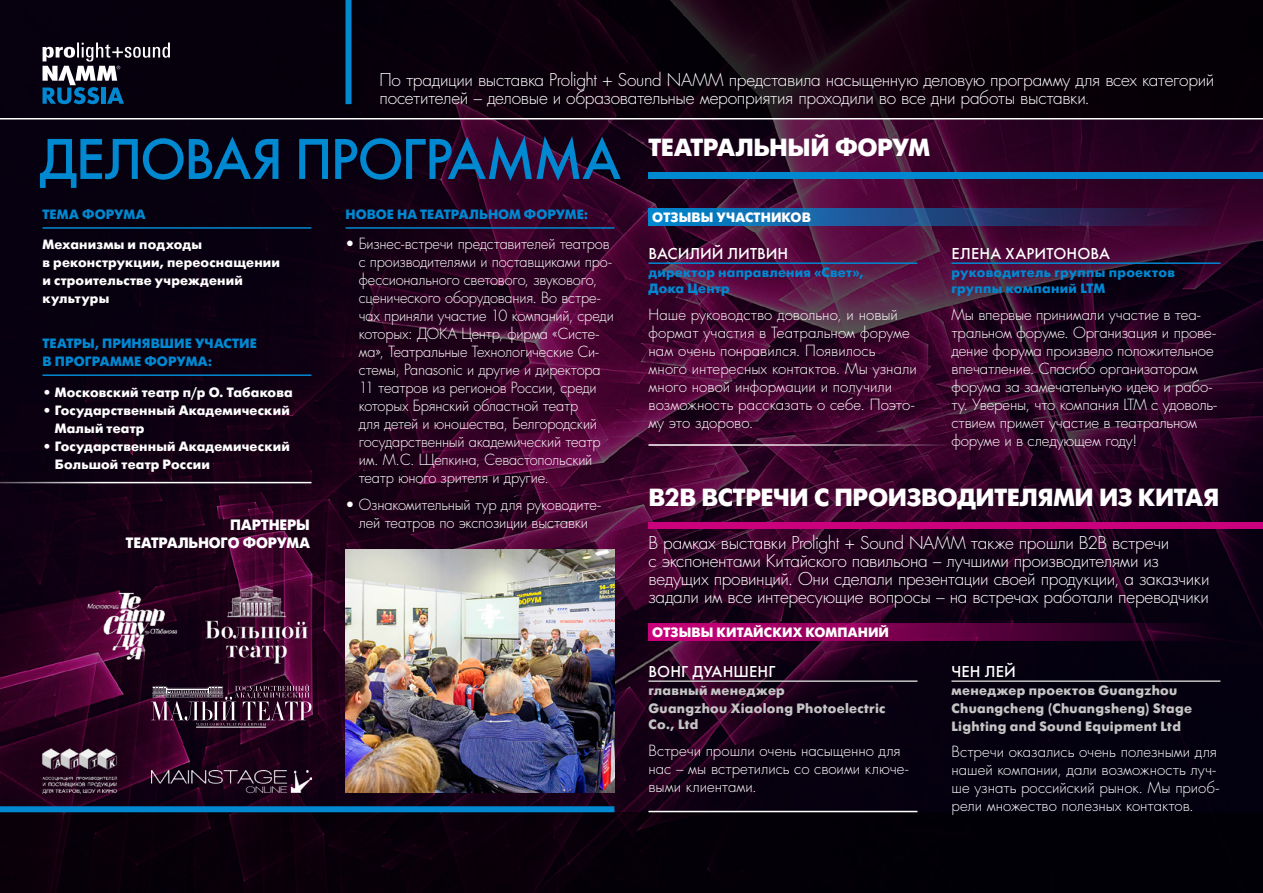
<style>
.page{position:relative;width:1263px;height:893px;background:#fff}
.page>*{position:absolute;margin:0;border:0;box-sizing:border-box;transform-origin:0 0}
.t1{font:60px "Futura Medium C";letter-spacing:-.035em;color:#0088d1}
.t2{font:700 24.75px "Futura Futuris C";letter-spacing:-.015em;color:#fff}
.t3{font:17.25px/18px "Favorit Light C";letter-spacing:-.015em;color:#fff}
.t4{font:16.5px "Futura Medium C";letter-spacing:.01em;color:#fff}
.t5{font:15px/18px "Favorit Light C";letter-spacing:-.01em;color:#fff}
.t6{font:700 15px/18px "Futura Futuris C";letter-spacing:-.005em;color:#fff;text-align:right}
.t7{font:700 13.5px/18px "Futura Futuris C";letter-spacing:.015em;color:#fff}
.t8{font:700 13.5px/16.5px "Futura Futuris C";letter-spacing:.01em;color:#0088d1}
.t9{font:700 13.5px/18px "Futura Futuris C";letter-spacing:.025em;color:#c5c5c5}
</style>
<div class="page">
<img style="left:0;top:119px;width:1263px;height:693px">
<svg style="left:0;top:0;width:1263px;height:118px;background:#0a010b"></svg>
<div style="left:0;top:812px;width:1263px;height:81px;background:#040008"></div>
<hr style="left:648px;top:811px;width:269px;height:1px;background:#fff">
<hr style="left:648px;top:444px;width:303px;height:2px;background:#fff">
<hr style="left:0;top:482px;width:311px;height:1px;background:#fff">
<svg style="left:43px;top:43px;width:127px;height:61px;background:#353e4f"></svg>
<div style="left:648px;top:173px;width:615px;height:6px;background:#0088d1"></div>
<div style="left:0;top:806px;width:614px;height:6px;background:#0088d1"></div>
<div style="left:345px;top:0;width:6px;height:104px;background:#0088d1"></div>
<hr style="left:43px;top:227px;width:268px;height:2px;background:#0088d1">
<hr style="left:43px;top:374px;width:268px;height:2px;background:#0088d1">
<hr style="left:345px;top:227px;width:269px;height:2px;background:#0088d1">
<hr style="left:648px;top:262px;width:269px;height:2px;background:#0088d1">
<hr style="left:951px;top:262px;width:269px;height:2px;background:#0088d1">
<div style="left:648px;top:209px;width:572px;height:17px;background:linear-gradient(to right,#078cd6,#38032b)"></div>
<svg style="left:648px;top:623px;width:572px;height:17px;background:#6e0048"></svg>
<hr style="left:648px;top:680px;width:269px;height:2px;background:#c5c5c5">
<hr style="left:951px;top:680px;width:269px;height:2px;background:#c5c5c5">
<img style="left:345px;top:549px;width:269px;height:243px">
<div style="left:648px;top:522px;width:615px;height:6px;background:#cb007c"></div>
<hr style="left:196px;top:727px;width:70px;height:1px;background:#fff">
<svg style="left:151px;top:685px;width:160px;height:41px;background:#4f3248"></svg>
<img style="left:202px;top:582px;width:109px;height:82px">
<img style="left:76px;top:590px;width:111px;height:72px">
<img style="left:151px;top:770px;width:160px;height:26px">
<img style="left:26px;top:735px;width:108px;height:64px">
<p class="t3" style="left:379px;top:71px;width:836px">По традиции выставка Prolight + Sound NAMM представила насыщенную деловую программу для всех категорий посетителей – деловые и образовательные мероприятия проходили во все дни работы выставки.</p>
<h1 class="t1" style="left:39px;top:125px;width:138px">Делова</h1>
<h1 class="t1" style="left:252px;top:125px;width:363px">я программа</h1>
<p class="t8" style="left:43px;top:206px;width:104px">Тема форума</p>
<p class="t7" style="left:43px;top:236px;width:239px">Механизмы и подходы<br>в реконструкции, переоснащении и строительстве учреждений культуры</p>
<p class="t8" style="left:43px;top:335px;width:216px;line-height:18px">Театры, принявшие участие в программе Форума:</p>
<p class="t7" style="left:43px;top:383px;width:252px">• Московский театр п/р О. Табакова</p>
<p class="t7" style="left:55px;top:401px;width:236px;text-indent:-12px">• Государственный Академический<br>Малый театр</p>
<p class="t7" style="left:55px;top:437px;width:236px;text-indent:-12px">• Государственный Академический<br>Большой театр России</p>
<p class="t6" style="left:126px;top:516px;width:185px">Партнеры<br>Театрального Форума</p>
<p class="t8" style="left:345px;top:206px;width:244px">Новое на Театральном Форуме:</p>
<p class="t5" style="left:359px;top:235px;width:257px;text-indent:-13px">• Бизнес-встречи представителей театров с производителями и поставщиками про&shy;фессионального светового, звукового, сценического оборудования. Во встре&shy;чах приняли участие 10 компаний, среди которых: ДОКА Центр, фирма «Систе&shy;ма», Театральные Технологические Си&shy;стемы, Panasonic и другие и директора 11 театров из регионов России, среди которых Брянский областной театр<br>для детей и юношества, Белгородский государственный академический театр им. М.С. Щепкина, Севастопольский театр юного зрителя и другие.</p>
<p class="t5" style="left:345px;top:495px;width:257px;text-align:center">• Ознакомительный тур для руководите&shy;лей театров по экспозиции выставки</p>
<h2 class="t2" style="left:648px;top:134px;width:283px">Театральный Форум</h2>
<p class="t7" style="left:652px;top:209px;width:10px">Отз</p>
<p class="t7" style="left:679px;top:209px;width:132px">ывы участников</p>
<p class="t4" style="left:648px;top:244px;width:20px">Васи</p>
<p class="t4" style="left:689px;top:244px;width:49px">лий Литви</p>
<p class="t4" style="left:777px;top:244px;width:12px">н</p>
<p class="t8" style="left:648px;top:264px;width:216px">директор направления «Свет»,<br>Дока Центр</p>
<p class="t5" style="left:648px;top:305px;width:270px">Наше руководство довольно, и новый формат участия в Театральном форуме нам очень понравился. Появилось много интересных контактов. Мы узнали много новой информации и получили возможность рассказать о себе. Поэто&shy;му это здорово.</p>
<p class="t4" style="left:951px;top:244px;width:75px">Елена Харито</p>
<p class="t4" style="left:1066px;top:244px;width:23px">нова</p>
<p class="t8" style="left:951px;top:264px;width:225px">руководитель группы проектов группы компаний LTM</p>
<p class="t5" style="left:951px;top:305px;width:267px">Мы впервые принимали участие в теа&shy;тральном форуме. Организация и прове&shy;дение форума произвело положительное впечатление. Спасибо организаторам форума за замечательную идею и рабо&shy;ту. Уверены, что компания LTM с удоволь&shy;ствием примет участие в театральном форуме и в следующем году!</p>
<h2 class="t2" style="left:648px;top:483px;width:572px">B2B встречи с производителями из Китая</h2>
<p class="t3" style="left:648px;top:534px;width:562px">В рамках выставки Prolight + Sound NAMM также прошли B2B встречи<br>с экспонентами Китайского павильона – лучшими производителями из ведущих провинций. Они сделали презентации своей продукции, а заказчики задали им все интересующие вопросы – на встречах работали переводчики</p>
<p class="t7" style="left:652px;top:623px;width:10px">Отз</p>
<p class="t7" style="left:679px;top:623px;width:85px">ывы китайск</p>
<p class="t7" style="left:782px;top:623px;width:106px">их компаний</p>
<p class="t4" style="left:648px;top:662px;width:128px">Вонг Дуаншенг</p>
<p class="t9" style="left:648px;top:681px;width:238px">главный менеджер<br>Guangzhou Xiaolong Photoelectric</p>
<p class="t9" style="left:648px;top:716px;width:51px">Co., Ltd</p>
<p class="t5" style="left:648px;top:741px;width:262px">Встречи прошли очень насыщенно для нас – мы встретились со своими ключе&shy;выми клиентами.</p>
<p class="t4" style="left:951px;top:662px;width:66px">Чен Лей</p>
<p class="t9" style="left:951px;top:681px;width:242px">менеджер проектов Guangzhou<br>Chuangcheng (Chuangsheng) Stage<br>Lighting and Sound Equipment Ltd</p>
<p class="t5" style="left:951px;top:743px;width:269px">Встречи оказались очень полезными для нашей компании, дали возможность луч&shy;ше узнать российский рынок. Мы приоб&shy;рели множество полезных контактов.</p>
</div>
